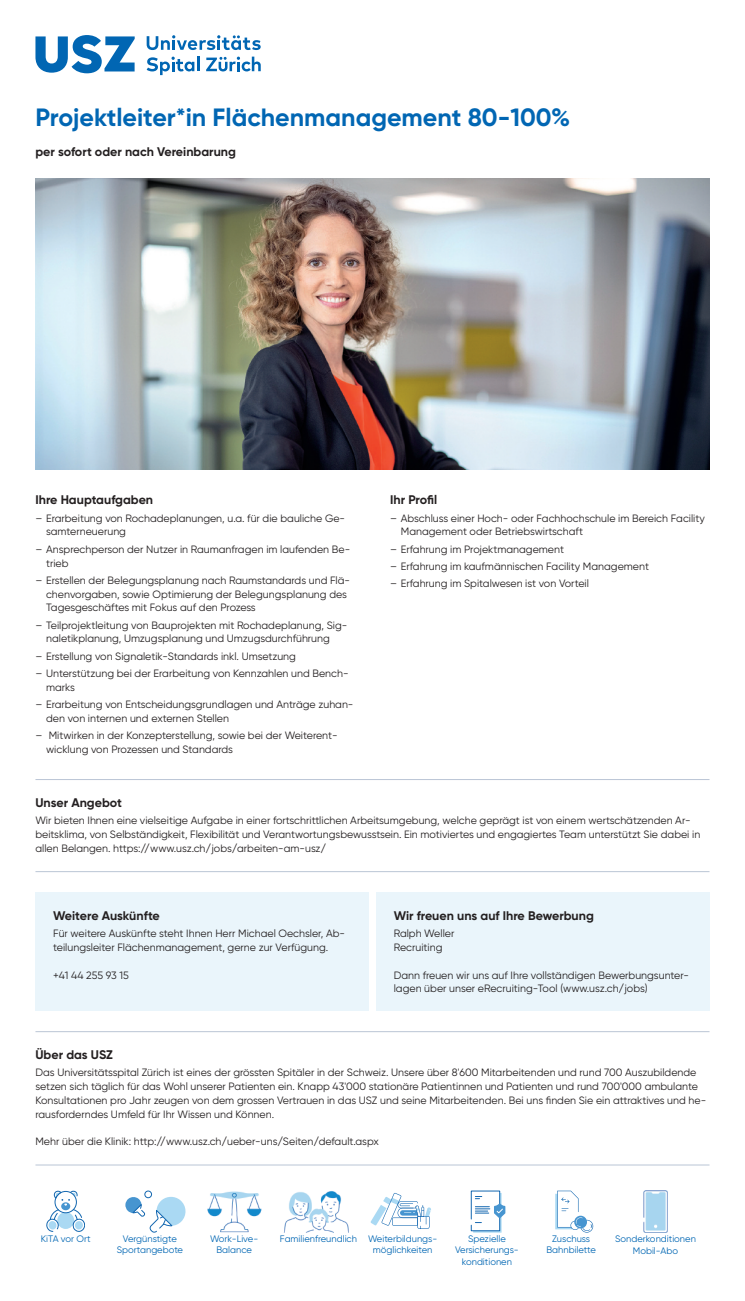
<style>
.page{position:relative;width:745px;height:1301px;background:#fff}
.page>*{position:absolute;margin:0;border:0;box-sizing:border-box;transform-origin:0 0}
.t1{font:700 25px "USZ Gilroy";color:#0166b3}
.t2{font:700 12.5px "USZ Gilroy";color:#231f20}
.t3{font:10.62px/13.8px "USZ Gilroy";color:#231f20}
.t4{font:9.38px/11.2px "USZ Gilroy";color:#0166b3;text-align:center}
</style>
<div class="page">
<div style="left:35px;top:892px;width:334px;height:119px;background:#eaf5fb"></div>
<img style="left:35px;top:179px;width:674px;height:290px">
<hr style="left:35px;top:779px;width:674px;height:1px;background:#bac5d5">
<hr style="left:35px;top:871px;width:674px;height:1px;background:#bac5d5">
<svg style="left:35px;top:35px;width:100px;height:38px"></svg>
<svg style="left:206px;top:57px;width:54px;height:14px"></svg>
<svg style="left:146px;top:57px;width:53px;height:18px"></svg>
<svg style="left:146px;top:35px;width:114px;height:15px"></svg>
<hr style="left:35px;top:1031px;width:674px;height:1px;background:#bac5d5">
<hr style="left:35px;top:1165px;width:674px;height:1px;background:#bac5d5">
<div style="left:376px;top:892px;width:333px;height:119px;background:#eaf5fb"></div>
<svg style="left:46px;top:1191px;width:39px;height:41px"></svg>
<div style="left:144px;top:1191px;width:8px;height:7px;border:1px solid #1367b0;border-radius:50%"></div>
<svg style="left:125px;top:1196px;width:60px;height:36px"></svg>
<img style="left:283px;top:1191px;width:66px;height:42px">
<svg style="left:370px;top:1193px;width:61px;height:36px"></svg>
<svg style="left:470px;top:1191px;width:35px;height:42px"></svg>
<svg style="left:555px;top:1191px;width:37px;height:42px"></svg>
<img style="left:207px;top:1191px;width:55px;height:42px">
<img style="left:643px;top:1190px;width:25px;height:43px">
<h1 class="t1" style="left:35px;top:106px;width:536px">Projektleiter*in Flächenmanagement 80-100%</h1>
<p class="t2" style="left:35px;top:146px;width:202px">per sofort oder nach Vereinbarung</p>
<p class="t2" style="left:35px;top:494px;width:119px">Ihre Hauptaufgaben</p>
<p class="t3" style="left:46px;top:512px;width:300px;text-indent:-11px">– Erarbeitung von Rochadeplanungen, u.a. für die bauliche Ge&shy;samterneuerung</p>
<p class="t3" style="left:46px;top:543px;width:305px;text-indent:-11px">– Ansprechperson der Nutzer in Raumanfragen im laufenden Be&shy;trieb</p>
<p class="t3" style="left:46px;top:574px;width:305px;text-indent:-11px">– Erstellen der Belegungsplanung nach Raumstandards und Flä&shy;chenvorgaben, sowie Optimierung der Belegungsplanung des<br>Tagesgeschäftes mit Fokus auf den Prozess</p>
<p class="t3" style="left:46px;top:619px;width:302px;text-indent:-11px">– Teilprojektleitung von Bauprojekten mit Rochadeplanung, Sig&shy;naletikplanung, Umzugsplanung und Umzugsdurchführung</p>
<p class="t3" style="left:35px;top:650px;width:262px">– Erstellung von Signaletik-Standards inkl. Umsetzung</p>
<p class="t3" style="left:46px;top:667px;width:304px;text-indent:-11px">– Unterstützung bei der Erarbeitung von Kennzahlen und Bench&shy;marks</p>
<p class="t3" style="left:46px;top:698px;width:309px;text-indent:-11px">– Erarbeitung von Entscheidungsgrundlagen und Anträge zuhan&shy;den von internen und externen Stellen</p>
<p class="t3" style="left:46px;top:729px;width:293px;text-indent:-11px">– Mitwirken in der Konzepterstellung, sowie bei der Weiterent&shy;wicklung von Prozessen und Standards</p>
<p class="t2" style="left:390px;top:494px;width:48px">Ihr Profil</p>
<p class="t3" style="left:400px;top:512px;width:305px;text-indent:-11px">– Abschluss einer Hoch- oder Fachhochschule im Bereich Facility<br>Management oder Betriebswirtschaft</p>
<p class="t3" style="left:390px;top:543px;width:175px">– Erfahrung im Projektmanagement</p>
<p class="t3" style="left:390px;top:560px;width:260px">– Erfahrung im kaufmännischen Facility Management</p>
<p class="t3" style="left:390px;top:577px;width:200px">– Erfahrung im Spitalwesen ist von Vorteil</p>
<p class="t2" style="left:35px;top:797px;width:88px">Unser Angebot</p>
<p class="t3" style="left:35px;top:814px;width:666px">Wir bieten Ihnen eine vielseitige Aufgabe in einer fortschrittlichen Arbeitsumgebung, welche geprägt ist von einem wertschätzenden Ar&shy;beitsklima, von Selbständigkeit, Flexibilität und Verantwortungsbewusstsein. Ein motiviertes und engagiertes Team unterstützt Sie dabei in allen Belangen. https://www.usz.ch/jobs/arbeiten-am-usz/</p>
<p class="t2" style="left:53px;top:910px;width:108px">Weitere Auskünfte</p>
<p class="t3" style="left:53px;top:927px;width:293px">Für weitere Auskünfte steht Ihnen Herr Michael Oechsler, Ab&shy;teilungsleiter Flächenmanagement, gerne zur Verfügung.</p>
<p class="t3" style="left:53px;top:968px;width:77px">+41 44 255 93 15</p>
<p class="t2" style="left:393px;top:910px;width:201px">Wir freuen uns auf Ihre Bewerbung</p>
<p class="t3" style="left:393px;top:927px;width:62px">Ralph Weller<br>Recruiting</p>
<p class="t3" style="left:393px;top:968px;width:297px">Dann freuen wir uns auf Ihre vollständigen Bewerbungsunter&shy;lagen über unser eRecruiting-Tool (www.usz.ch/jobs)</p>
<p class="t2" style="left:35px;top:1049px;width:79px">Über das USZ</p>
<p class="t3" style="left:35px;top:1066px;width:671px">Das Universitätsspital Zürich ist eines der grössten Spitäler in der Schweiz. Unsere über 8'600 Mitarbeitenden und rund 700 Auszubildende setzen sich täglich für das Wohl unserer Patienten ein. Knapp 43'000 stationäre Patientinnen und Patienten und rund 700'000 ambulante Konsultationen pro Jahr zeugen von dem grossen Vertrauen in das USZ und seine Mitarbeitenden. Bei uns finden Sie ein attraktives und he&shy;rausforderndes Umfeld für Ihr Wissen und Können.</p>
<p class="t3" style="left:35px;top:1135px;width:345px">Mehr über die Klinik: http://www.usz.ch/ueber-uns/Seiten/default.aspx</p>
<p class="t4" style="left:41px;top:1234px;width:51px">KiTA vor Ort</p>
<p class="t4" style="left:117px;top:1234px;width:68px">Vergünstigte<br>Sportangebote</p>
<p class="t4" style="left:373px;top:1234px;width:66px;text-align:left;text-indent:-93px">Familienfreundlich Weiterbildungs&shy;möglichkeiten</p>
<p class="t4" style="left:455px;top:1234px;width:65px">Spezielle<br>Versicherungs&shy;konditionen</p>
<p class="t4" style="left:546px;top:1234px;width:51px">Zuschuss<br>Bahnbilette</p>
<p class="t4" style="left:210px;top:1234px;width:50px">Work-Live-<br>Balance</p>
<p class="t4" style="left:614px;top:1234px;width:82px">Sonderkonditionen<br>Mobil-Abo</p>
</div>
